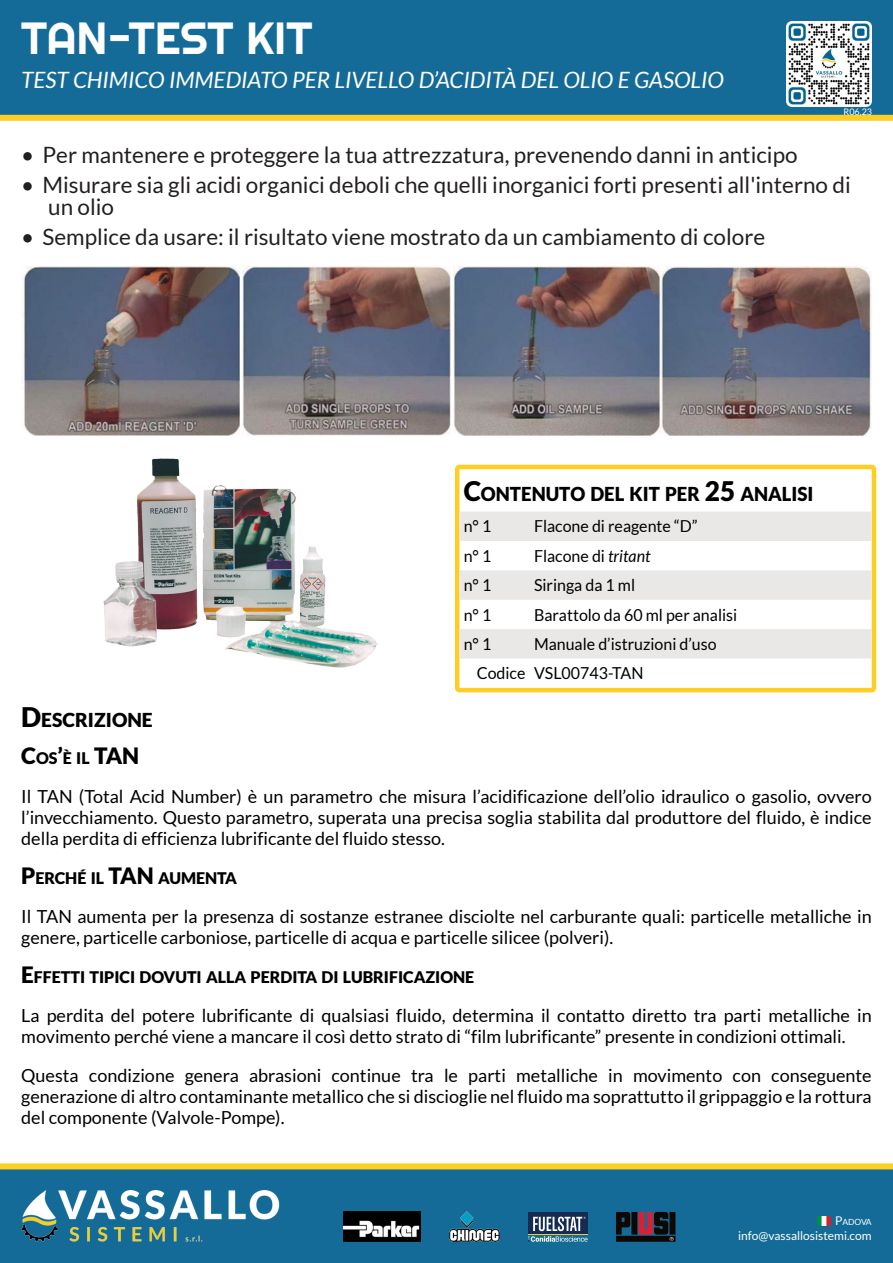
<style>
.page{position:relative;width:893px;height:1263px;background:#fff}
.page>*{position:absolute;margin:0;border:0;box-sizing:border-box;transform-origin:0 0}
.t1{font:45px "Righteous";color:#fff}
.t2{font:22.5px/22.5px "Lato";color:#231f20}
.t3{font:italic 22.5px "Lato";color:#fff}
.t4{font:900 22.5px "Lato";color:#000001}
.t5{font:900 19.2px "Lato";color:#000}
.t6{font:900 19.2px "Lato";color:#000001}
.t7{font:18px/21px "Lato";color:#000001;text-align:justify}
.t8{font:16.5px/29.4px "Lato";color:#000001}
.t9{font:900 16.05px "Lato";color:#000001}
.t10{font:12px "Lato";color:#fff}
.t11{font:9px "Lato";color:#fff}
.t12{font:8.55px "Lato";letter-spacing:-.02em;color:#fff}
.s1{font-size:27px}
.s2{font-style:italic}
.s3{font-size:16.05px}
.s4{font-size:22.5px}
.s5{font-size:12px}
</style>
<div class="page">
<svg style="left:0;top:1163px;width:893px;height:100px;background:#28738f"></svg>
<div style="left:0;top:0;width:893px;height:121px;background:#146b98"></div>
<img style="left:21px;top:1191px;width:259px;height:51px">
<img style="left:449px;top:1212px;width:51px;height:30px">
<img style="left:343px;top:1212px;width:78px;height:30px">
<svg style="left:616px;top:1212px;width:59px;height:30px;background:#2e2029"></svg>
<div style="left:528px;top:1212px;width:60px;height:22px;background:#162b51"></div>
<svg style="left:528px;top:1216px;width:60px;height:26px"></svg>
<svg style="left:817px;top:1216px;width:13px;height:9px"></svg>
<img style="left:787px;top:21px;width:85px;height:85px">
<img style="left:103px;top:458px;width:275px;height:210px">
<img style="left:21px;top:266px;width:218px;height:170px">
<img style="left:242px;top:266px;width:208px;height:170px">
<img style="left:453px;top:266px;width:419px;height:170px">
<svg style="left:455px;top:465px;width:421px;height:227px"></svg>
<svg style="left:459px;top:512px;width:413px;height:146px;fill:#e9e8e6"></svg>
<h1 class="t1" style="left:21px;top:10px;width:293px">TAN-TEST KIT</h1>
<p class="t3" style="left:21px;top:70px;width:704px">TEST CHIMICO IMMEDIATO PER LIVELLO D’ACIDITÀ DEL OLIO E GASOLIO</p>
<p class="t11" style="left:843px;top:108px;width:30px">R06.23</p>
<p class="t2" style="left:21px;top:145px;width:778px">• Per mantenere e proteggere la tua attrezzatura, prevenendo danni in anticipo</p>
<p class="t2" style="left:48px;top:175px;width:804px;text-indent:-27px">• Misurare sia gli acidi organici deboli che quelli inorganici forti presenti all'interno di un olio</p>
<p class="t2" style="left:21px;top:227px;width:745px">• Semplice da usare: il risultato viene mostrato da un cambiamento di colore</p>
<p class="t5" style="left:464px;top:485px;width:351px"><span class="s1">C</span>ONTENUTO DEL KIT PER <span class="s1">25</span> ANALISI</p>
<p class="t8" style="left:464px;top:513px;width:29px">n° 1</p>
<p class="t8" style="left:534px;top:513px;width:165px">Flacone di reagente “D”</p>
<p class="t8" style="left:464px;top:542px;width:29px">n° 1</p>
<p class="t8" style="left:534px;top:542px;width:118px">Flacone di <span class="s2">tritant</span></p>
<p class="t8" style="left:464px;top:571px;width:29px">n° 1</p>
<p class="t8" style="left:534px;top:571px;width:103px">Siringa da 1 ml</p>
<p class="t8" style="left:464px;top:601px;width:29px">n° 1</p>
<p class="t8" style="left:534px;top:601px;width:205px">Barattolo da 60 ml per analisi</p>
<p class="t8" style="left:464px;top:630px;width:29px">n° 1</p>
<p class="t8" style="left:477px;top:630px;width:241px;text-indent:57px">Manuale d’istruzioni d’uso<br>Codice VSL00743-TAN</p>
<p class="t6" style="left:21px;top:712px;width:133px"><span class="s1">D</span>ESCRIZIONE</p>
<p class="t4" style="left:21px;top:746px;width:120px">C<span class="s3">OS</span>’<span class="s3">È IL</span> TAN</p>
<p class="t7" style="left:21px;top:787px;width:852px">Il TAN (Total Acid Number) è un parametro che misura l’acidificazione dell’olio idraulico o gasolio, ovvero l’invecchiamento. Questo parametro, superata una precisa soglia stabilita dal produttore del fluido, è indice della perdita di efficienza lubrificante del fluido stesso.</p>
<p class="t9" style="left:21px;top:871px;width:217px"><span class="s4">P</span>ERCHÉ IL <span class="s4">TAN</span> AUMENTA</p>
<p class="t7" style="left:21px;top:907px;width:852px">Il TAN aumenta per la presenza di sostanze estranee disciolte nel carburante quali: particelle metalliche in genere, particelle carboniose, particelle di acqua e particelle silicee (polveri).</p>
<p class="t9" style="left:21px;top:970px;width:455px"><span class="s4">E</span>FFETTI TIPICI DOVUTI ALLA PERDITA DI LUBRIFICAZIONE</p>
<p class="t7" style="left:21px;top:1006px;width:852px">La perdita del potere lubrificante di qualsiasi fluido, determina il contatto diretto tra parti metalliche in movimento perché viene a mancare il così detto strato di “film lubrificante” presente in condizioni ottimali.</p>
<p class="t7" style="left:21px;top:1066px;width:852px">Questa condizione genera abrasioni continue tra le parti metalliche in movimento con conseguente generazione di altro contaminante metallico che si discioglie nel fluido ma soprattutto il grippaggio e la rottura del componente (Valvole-Pompe).</p>
<p class="t12" style="left:835px;top:1218px;width:38px"><span class="s5">P</span>ADOVA</p>
<p class="t10" style="left:738px;top:1230px;width:135px">info@vassallosistemi.com</p>
</div>
